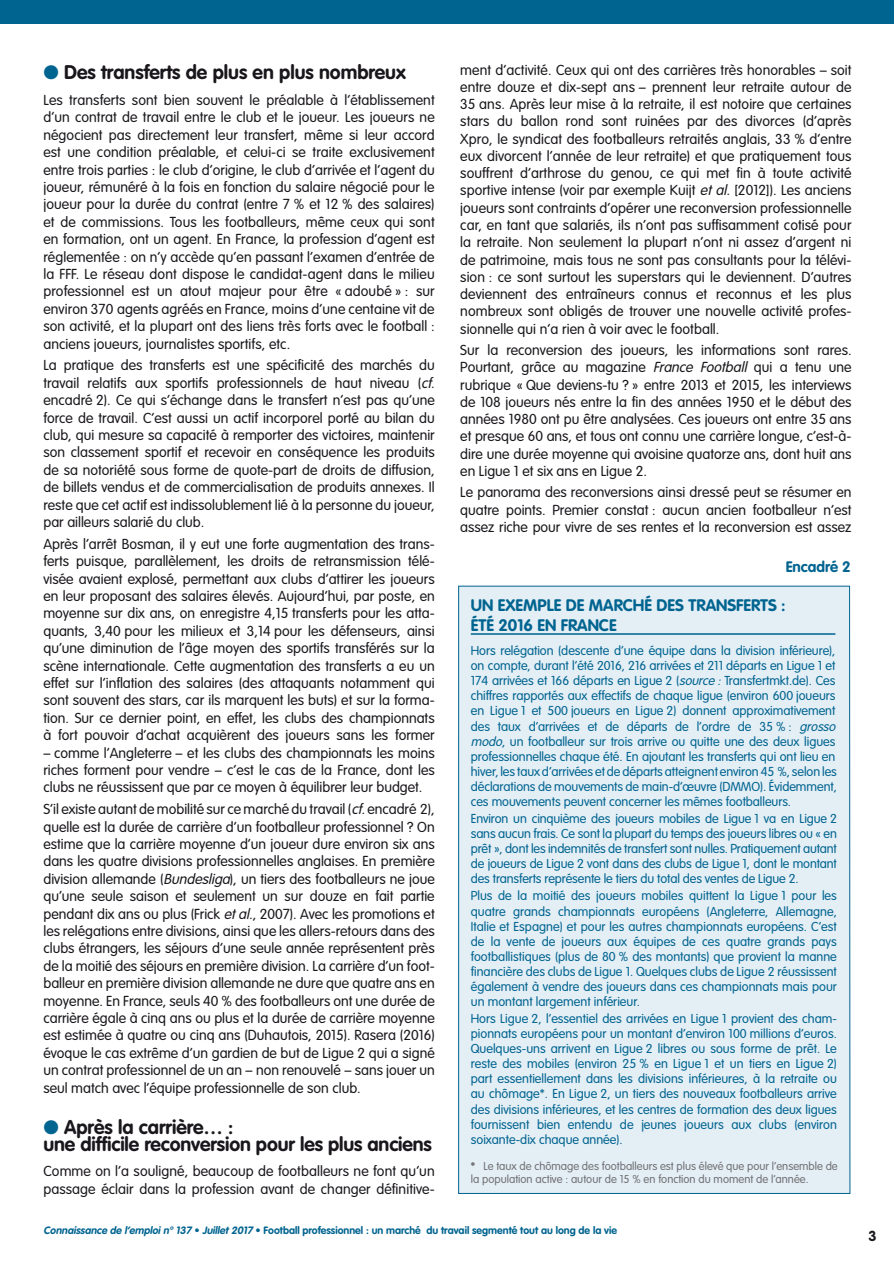
<style>
.page{position:relative;width:894px;height:1263px;background:#fff}
.page>*{position:absolute;margin:0;border:0;box-sizing:border-box;transform-origin:0 0}
.inter{font:700 19.5px/17.4px "VAG Rounded";color:#1a171c}
.Titre_encadre{font:700 16.5px/19.8px "VAG Rounded";color:#006490}
.t1{font:700 15px "VAG Rounded";color:#006490}
.t2{font:300 14.25px/17.4px "VAG Rounded";color:#1a171c;text-align:justify}
.t3{font:700 14.25px "VAG Rounded";color:#1a171c}
.encadre{font:300 12.75px/15px "VAG Rounded";letter-spacing:-.005em;color:#006490;text-align:justify}
.Notes{font:300 11.25px/13.5px "VAG Rounded";color:#707173}
.t4{font:700 10.5px "VAG Rounded";color:#006490}
.s1{font-style:italic}
.s2{color:#006490}
.s3{font-weight:700}
</style>
<div class="page">
<div style="left:0;top:0;width:894px;height:24px;background:#006490"></div>
<div style="left:458px;top:586px;width:392px;height:607px;background:#e4eef5"></div>
<hr style="left:471px;top:633px;width:364px;height:1px;background:#006490">
<p class="t2" style="left:460px;top:61px;width:393px">ment d’activité. Ceux qui ont des carrières très honorables – soit entre douze et dix-sept ans – prennent leur retraite autour de 35 ans. Après leur mise à la retraite, il est notoire que certaines stars du ballon rond sont ruinées par des divorces (d’après Xpro, le syndicat des footballeurs retraités anglais, 33 % d’entre eux divorcent l’année de leur retraite) et que pratiquement tous souffrent d’arthrose du genou, ce qui met fin à toute activité sportive intense (voir par exemple Kuijt <span class="s1">et al.</span> [2012]). Les anciens joueurs sont contraints d’opérer une reconversion professionnelle car, en tant que salariés, ils n’ont pas suffisamment cotisé pour la retraite. Non seulement la plupart n’ont ni assez d’argent ni de patrimoine, mais tous ne sont pas consultants pour la télévi&shy;sion : ce sont surtout les superstars qui le deviennent. D’autres deviennent des entraîneurs connus et reconnus et les plus nombreux sont obligés de trouver une nouvelle activité profes&shy;sionnelle qui n’a rien à voir avec le football.</p>
<p class="t2" style="left:460px;top:341px;width:393px">Sur la reconversion des joueurs, les informations sont rares.<br>Pourtant, grâce au magazine <span class="s1">France Football</span> qui a tenu une rubrique « Que deviens-tu ? » entre 2013 et 2015, les interviews de 108 joueurs nés entre la fin des années 1950 et le début des années 1980 ont pu être analysées. Ces joueurs ont entre 35 ans et presque 60 ans, et tous ont connu une carrière longue, c’est-à&shy;dire une durée moyenne qui avoisine quatorze ans, dont huit ans en Ligue 1 et six ans en Ligue 2.</p>
<p class="t2" style="left:460px;top:483px;width:393px">Le panorama des reconversions ainsi dressé peut se résumer en quatre points. Premier constat : aucun ancien footballeur n’est assez riche pour vivre de ses rentes et la reconversion est assez</p>
<p class="inter" style="left:43px;top:64px;width:364px"><span class="s2">●</span> Des transferts de plus en plus nombreux</p>
<p class="t2" style="left:43px;top:91px;width:393px">Les transferts sont bien souvent le préalable à l’établissement d’un contrat de travail entre le club et le joueur. Les joueurs ne négocient pas directement leur transfert, même si leur accord est une condition préalable, et celui-ci se traite exclusivement entre trois parties : le club d’origine, le club d’arrivée et l’agent du joueur, rémunéré à la fois en fonction du salaire négocié pour le joueur pour la durée du contrat (entre 7 % et 12 % des salaires) et de commissions. Tous les footballeurs, même ceux qui sont en formation, ont un agent. En France, la profession d’agent est réglementée : on n’y accède qu’en passant l’examen d’entrée de la FFF. Le réseau dont dispose le candidat-agent dans le milieu professionnel est un atout majeur pour être « adoubé » : sur environ 370 agents agréés en France, moins d’une centaine vit de son activité, et la plupart ont des liens très forts avec le football : anciens joueurs, journalistes sportifs, etc.</p>
<p class="t2" style="left:43px;top:356px;width:393px">La pratique des transferts est une spécificité des marchés du travail relatifs aux sportifs professionnels de haut niveau (<span class="s1">cf</span>. encadré 2). Ce qui s’échange dans le transfert n’est pas qu’une force de travail. C’est aussi un actif incorporel porté au bilan du club, qui mesure sa capacité à remporter des victoires, maintenir son classement sportif et recevoir en conséquence les produits de sa notoriété sous forme de quote-part de droits de diffusion, de billets vendus et de commercialisation de produits annexes. Il reste que cet actif est indissolublement lié à la personne du joueur, par ailleurs salarié du club.</p>
<p class="t2" style="left:43px;top:535px;width:393px">Après l’arrêt Bosman, il y eut une forte augmentation des trans&shy;ferts puisque, parallèlement, les droits de retransmission télé&shy;visée avaient explosé, permettant aux clubs d’attirer les joueurs en leur proposant des salaires élevés. Aujourd’hui, par poste, en moyenne sur dix ans, on enregistre 4,15 transferts pour les atta&shy;quants, 3,40 pour les milieux et 3,14 pour les défenseurs, ainsi qu’une diminution de l’âge moyen des sportifs transférés sur la scène internationale. Cette augmentation des transferts a eu un effet sur l’inflation des salaires (des attaquants notamment qui sont souvent des stars, car ils marquent les buts) et sur la forma&shy;tion. Sur ce dernier point, en effet, les clubs des championnats à fort pouvoir d’achat acquièrent des joueurs sans les former</p>
<p class="t2" style="left:43px;top:743px;width:393px">– comme l’Angleterre – et les clubs des championnats les moins riches forment pour vendre – c’est le cas de la France, dont les clubs ne réussissent que par ce moyen à équilibrer leur budget.</p>
<p class="t2" style="left:43px;top:800px;width:393px">S’il existe autant de mobilité sur ce marché du travail (<span class="s1">cf.</span>encadré 2), quelle est la durée de carrière d’un footballeur professionnel ? On estime que la carrière moyenne d’un joueur dure environ six ans dans les quatre divisions professionnelles anglaises. En première division allemande (<span class="s1">Bundesliga</span>), un tiers des footballeurs ne joue qu’une seule saison et seulement un sur douze en fait partie pendant dix ans ou plus (Frick <span class="s1">etal.</span>, 2007). Avec les promotions et les relégations entre divisions, ainsi que les allers-retours dans des clubs étrangers, les séjours d’une seule année représentent près de la moitié des séjours en première division. La carrière d’un foot&shy;balleur en première division allemande ne dure que quatre ans en moyenne. En France, seuls 40 % des footballeurs ont une durée de carrière égale à cinq ans ou plus et la durée de carrière moyenne est estimée à quatre ou cinq ans (Duhautois, 2015). Rasera (2016) évoque le cas extrême d’un gardien de but de Ligue 2 qui a signé un contrat professionnel de un an – non renouvelé – sans jouer un seul match avec l’équipe professionnelle de son club.</p>
<p class="inter" style="left:43px;top:1117px;width:390px"><span class="s2">●</span> Après la carrière… :<br>une difficile reconversion pour les plus anciens</p>
<p class="t2" style="left:43px;top:1162px;width:393px">Comme on l’a souligné, beaucoup de footballeurs ne font qu’un passage éclair dans la profession avant de changer définitive-</p>
<p class="t4" style="left:43px;top:1223px;width:575px"><span class="s1">Connaissance de l’emploi n°137</span> • <span class="s1">Juillet 2017</span> • Football professionnel : un marché du travail segmenté tout au long de la vie</p>
<p class="t1" style="left:785px;top:558px;width:67px">Encadré 2</p>
<p class="Titre_encadre" style="left:471px;top:595px;width:316px">UN EXEMPLE DE MARCHÉ DES TRANSFERTS :<br>ÉTÉ 2016 EN FRANCE</p>
<p class="encadre" style="left:471px;top:643px;width:369px;text-align:left">Hors relégation (descente d’une équipe dans la division inférieure), on compte, durant l’été 2016, 216 arrivées et 211 départs en Ligue 1 et 174 arrivées et 166 départs en Ligue 2 (<span class="s1">source:</span>Transfertmkt.de). Ces chiffres rapportés aux effectifs de chaque ligue (environ 600 joueurs en Ligue 1 et 500 joueurs en Ligue 2) donnent approximativement des taux d’arrivées et de départs de l’ordre de 35 % : <span class="s1">grosso modo</span>, un footballeur sur trois arrive ou quitte une des deux ligues professionnelles chaque été. En ajoutant les transferts qui ont lieu en hiver, les taux d’arrivées et de départs atteignent environ 45 %, selon les déclarations de mouvements de main-d’œuvre (DMMO). Évidemment, ces mouvements peuvent concerner les mêmes footballeurs.</p>
<p class="encadre" style="left:471px;top:810px;width:368px">Environ un cinquième des joueurs mobiles de Ligue 1 va en Ligue 2 sans aucun frais. Ce sont la plupart du temps des joueurs libres ou « en prêt », dont les indemnités de transfert sont nulles. Pratiquement autant de joueurs de Ligue 2 vont dans des clubs de Ligue 1, dont le montant des transferts représente le tiers du total des ventes de Ligue 2.</p>
<p class="encadre" style="left:471px;top:888px;width:368px">Plus de la moitié des joueurs mobiles quittent la Ligue 1 pour les quatre grands championnats européens (Angleterre, Allemagne, Italie et Espagne) et pour les autres championnats européens. C’est de la vente de joueurs aux équipes de ces quatre grands pays footballistiques (plus de 80 % des montants) que provient la manne financière des clubs de Ligue 1. Quelques clubs de Ligue 2 réussissent également à vendre des joueurs dans ces championnats mais pour un montant largement inférieur.</p>
<p class="encadre" style="left:471px;top:1010px;width:368px">Hors Ligue 2, l’essentiel des arrivées en Ligue 1 provient des cham&shy;pionnats européens pour un montant d’environ 100 millions d’euros.<br>Quelques-uns arrivent en Ligue 2 libres ou sous forme de prêt. Le reste des mobiles (environ 25 % en Ligue 1 et un tiers en Ligue 2) part essentiellement dans les divisions inférieures, à la retraite ou au chômage*. En Ligue 2, un tiers des nouveaux footballeurs arrive des divisions inférieures, et les centres de formation des deux ligues fournissent bien entendu de jeunes joueurs aux clubs (environ soixante-dix chaque année).</p>
<p class="Notes" style="left:471px;top:1158px;width:368px"><span class="s3">*</span> Le taux de chômage des footballeurs est plus élevé que pour l’ensemble de la population active : autour de 15 % en fonction du moment de l’année.</p>
<p class="t3" style="left:868px;top:1226px;width:10px">3</p>
</div>
